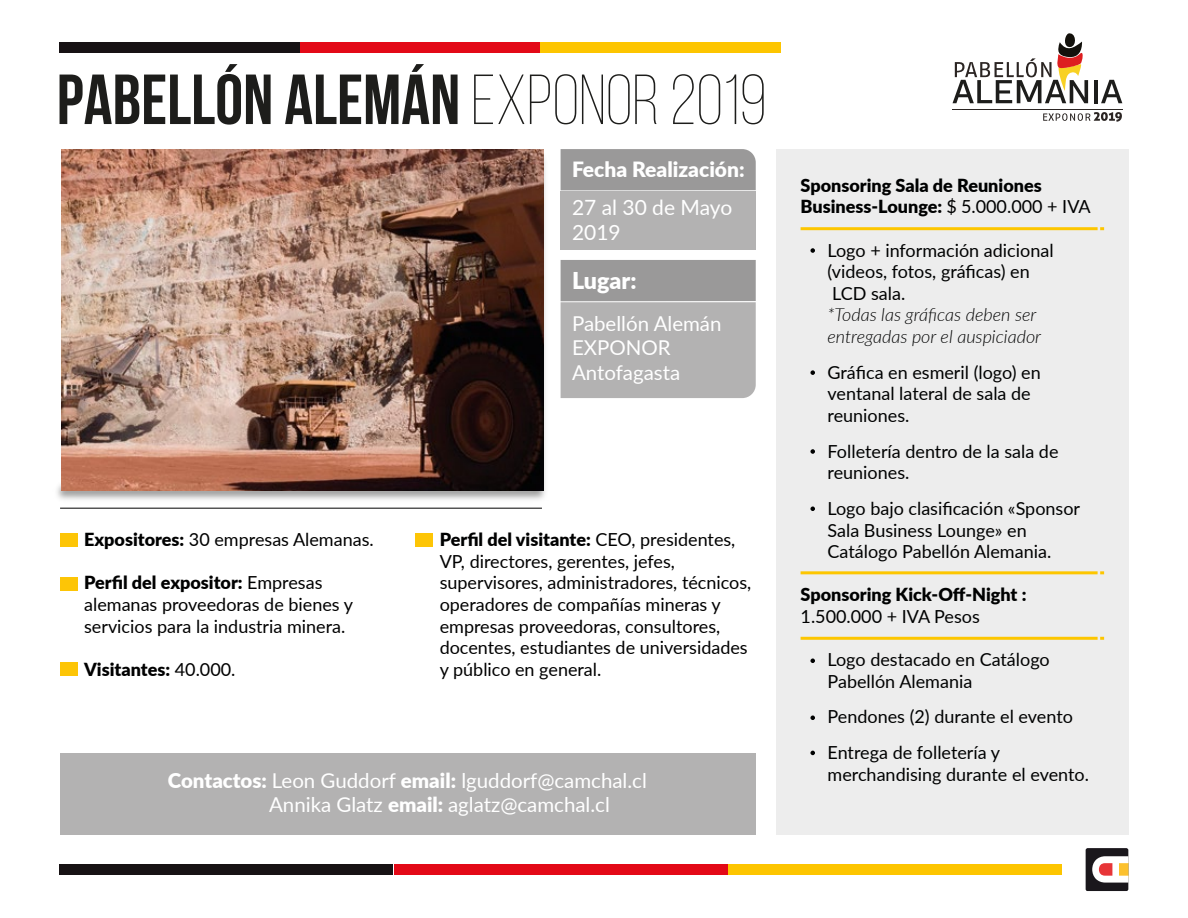
<style>
.page{position:relative;width:1188px;height:918px;background:#fff}
.page>*{position:absolute;margin:0;border:0;box-sizing:border-box;transform-origin:0 0}
.t1{font:700 70.65px "Bebas Neue";color:#1d1d1b}
.t2{font:900 23.25px "Lato";color:#fff}
.t3{font:900 21px "Lato";color:#fff}
.t4{font:21px/25.2px "Lato";color:#fff}
.t5{font:20.4px/24.6px "Lato";color:#fff}
.t6{font:18px/21.6px "Lato";color:#000101}
.t7{font:900 18px/21.6px "Lato";color:#000101}
.t8{font:italic 300 18px/21.6px "Lato";color:#000101}
.s1{font-weight:300}
.s2{font-weight:900}
.s3{font-weight:400}
</style>
<div class="page">
<img style="left:57px;top:149px;width:538px;height:398px">
<img style="left:62px;top:149px;width:482px;height:341px">
<div style="left:776px;top:149px;width:352px;height:685px;background:#ededed"></div>
<div style="left:60px;top:43px;width:240px;height:10px;background:#171214"></div>
<div style="left:300px;top:43px;width:240px;height:10px;background:#e30917"></div>
<div style="left:540px;top:43px;width:241px;height:10px;background:#fdc500"></div>
<div style="left:60px;top:864px;width:333px;height:11px;background:#171214"></div>
<div style="left:394px;top:864px;width:334px;height:11px;background:#e30917"></div>
<div style="left:728px;top:864px;width:334px;height:11px;background:#fdc500"></div>
<hr style="left:801px;top:227px;width:297px;height:3px;background:#fdc600">
<svg style="left:1100px;top:227px;width:4px;height:3px"></svg>
<hr style="left:801px;top:571px;width:297px;height:3px;background:#fdc600">
<svg style="left:1100px;top:571px;width:4px;height:3px"></svg>
<hr style="left:801px;top:637px;width:297px;height:3px;background:#fdc600">
<svg style="left:1100px;top:637px;width:4px;height:3px"></svg>
<svg style="left:1085px;top:848px;width:43px;height:43px"></svg>
<hr style="left:60px;top:508px;width:482px;height:1px;background:#000101">
<div style="left:60px;top:533px;width:17px;height:13px;background:#fdc506"></div>
<div style="left:60px;top:577px;width:17px;height:13px;background:#fdc506"></div>
<div style="left:60px;top:662px;width:17px;height:14px;background:#fdc506"></div>
<div style="left:416px;top:533px;width:17px;height:13px;background:#fdc506"></div>
<div style="left:561px;top:191px;width:195px;height:58px;background:#b3b2b2"></div>
<div style="left:561px;top:149px;width:195px;height:41px;background:#9a9999"></div>
<svg style="left:561px;top:260px;width:195px;height:138px;background:#acabab"></svg>
<svg style="left:810px;top:248px;width:5px;height:5px"></svg>
<svg style="left:810px;top:370px;width:5px;height:5px"></svg>
<svg style="left:810px;top:449px;width:5px;height:5px"></svg>
<svg style="left:810px;top:506px;width:5px;height:5px"></svg>
<svg style="left:810px;top:658px;width:5px;height:5px"></svg>
<svg style="left:810px;top:715px;width:5px;height:5px"></svg>
<svg style="left:810px;top:751px;width:5px;height:4px"></svg>
<div style="left:60px;top:753px;width:695px;height:81px;background:#b3b2b2"></div>
<hr style="left:952px;top:109px;width:170px;height:1px;background:#2b2523">
<svg style="left:953px;top:33px;width:135px;height:70px"></svg>
<hr style="left:1094px;top:80px;width:4px;height:23px;background:#1d1d1b">
<svg style="left:1101px;top:80px;width:21px;height:23px"></svg>
<svg style="left:1043px;top:112px;width:79px;height:10px"></svg>
<h1 class="t1" style="left:57px;top:61px;width:711px">PABELLÓN ALEMÁN <span class="s1">EXPONOR 2019</span></h1>
<p class="t3" style="left:572px;top:153px;width:174px">Fecha Realización:</p>
<p class="t4" style="left:572px;top:194px;width:162px">27 al 30 de Mayo<br>2019</p>
<p class="t6" style="left:84px;top:528px;width:291px"><span class="s2">Expositores:</span> 30 empresas Alemanas.</p>
<p class="t6" style="left:84px;top:571px;width:271px"><span class="s2">Perfil del expositor:</span> Empresas alemanas proveedoras de bienes y servicios para la industria minera.</p>
<p class="t7" style="left:84px;top:658px;width:153px">Visitantes: <span class="s3">40.000.</span></p>
<p class="t2" style="left:572px;top:263px;width:66px">Lugar:</p>
<p class="t5" style="left:572px;top:310px;width:151px">Pabellón Alemán<br>EXPONOR<br>Antofagasta</p>
<p class="t6" style="left:440px;top:528px;width:313px"><span class="s2">Perfil del visitante:</span> CEO, presidentes, VP, directores, gerentes, jefes, supervisores, administradores, técnicos, operadores de compañías mineras y empresas proveedoras, consultores, docentes, estudiantes de universidades y público en general.</p>
<p class="t5" style="left:269px;top:767px;width:379px;text-indent:-101px"><span class="s2">Contactos:</span> Leon Guddorf <span class="s2">email:</span> lguddorf@camchal.cl<br>Annika Glatz <span class="s2">email:</span> aglatz@camchal.cl</p>
<p class="t7" style="left:801px;top:174px;width:292px">Sponsoring Sala de Reuniones<br>Business-Lounge: <span class="s3">$ 5.000.000 + IVA</span></p>
<p class="t6" style="left:828px;top:239px;width:228px">Logo + información adicional (videos, fotos, gráficas) en<br>LCD sala.</p>
<p class="t8" style="left:828px;top:304px;width:215px">*Todas las gráficas deben ser entregadas por el auspiciador</p>
<p class="t6" style="left:828px;top:361px;width:215px">Gráfica en esmeril (logo) en ventanal lateral de sala de reuniones.</p>
<p class="t6" style="left:828px;top:440px;width:232px">Folletería dentro de la sala de reuniones.</p>
<p class="t6" style="left:828px;top:497px;width:254px">Logo bajo clasificación «Sponsor<br>Sala Business Lounge» en<br>Catálogo Pabellón Alemania.</p>
<p class="t7" style="left:801px;top:583px;width:227px">Sponsoring Kick-Off-Night :</p>
<p class="t6" style="left:801px;top:605px;width:181px">1.500.000 + IVA Pesos</p>
<p class="t6" style="left:828px;top:648px;width:224px">Logo destacado en Catálogo<br>Pabellón Alemania</p>
<p class="t6" style="left:828px;top:698px;width:247px;line-height:35.7px">Pendones (2) durante el evento<br>Entrega de folletería y</p>
<p class="t6" style="left:828px;top:763px;width:263px">merchandising durante el evento.</p>
</div>
